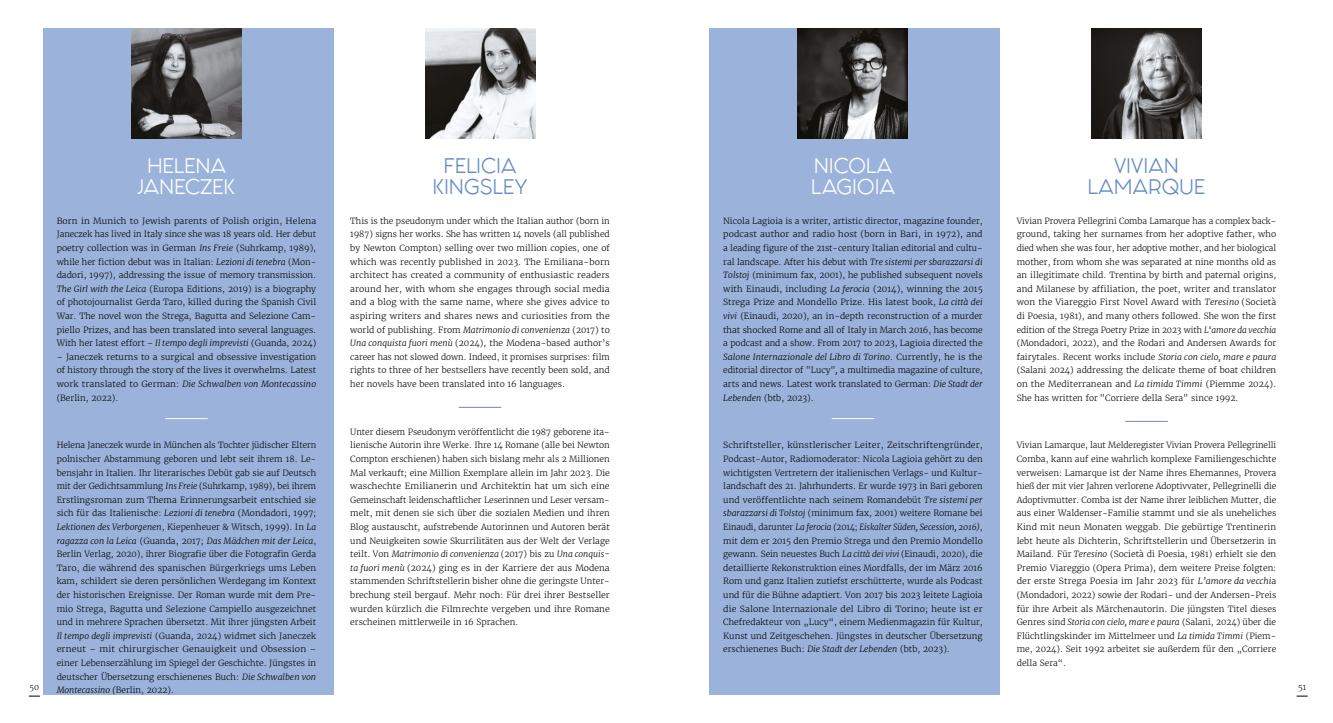
<style>
.page{position:relative;width:1333px;height:723px;background:#fff}
.page>*{position:absolute;margin:0;border:0;box-sizing:border-box;transform-origin:0 0}
.t1{font:17.9px/21.5px "Fashion Fetish";letter-spacing:.005em;color:#658bc8;text-align:center}
.t2{font:17.9px/21.5px "Fashion Fetish";color:#fff}
.t3{font:300 8.5px/13.6px "Merriweather";color:#000;text-align:justify}
.t4{font:300 8px "Merriweather";color:#000}
.s1{font-style:italic}
</style>
<div class="page">
<div style="left:43px;top:28px;width:290px;height:666px;background:#9bb3db"></div>
<div style="left:709px;top:28px;width:290px;height:666px;background:#9bb3db"></div>
<hr style="left:1125px;top:421px;width:42px;height:1px;background:#7186c2">
<hr style="left:831px;top:418px;width:43px;height:1px;background:#fff">
<hr style="left:459px;top:407px;width:42px;height:1px;background:#7186c2">
<hr style="left:165px;top:418px;width:43px;height:1px;background:#fff">
<img style="left:1091px;top:28px;width:110px;height:110px">
<img style="left:798px;top:28px;width:110px;height:110px">
<img style="left:425px;top:28px;width:110px;height:110px">
<img style="left:131px;top:28px;width:110px;height:110px">
<h1 class="t2" style="left:138px;top:155px;width:98px;text-align:center">HELENA<br>JANECZEK</h1>
<h1 class="t1" style="left:432px;top:155px;width:96px">FELICIA<br>KINGSLEY</h1>
<h1 class="t2" style="left:811px;top:155px;width:85px">NICOLA<br>LAGIOIA</h1>
<h1 class="t1" style="left:1087px;top:155px;width:119px">VIVIAN<br>LAMARQUE</h1>
<p class="t3" style="left:350px;top:214px;width:261px">This is the pseudonym under which the Italian author (born in 1987) signs her works. She has written 14 novels (all published by Newton Compton) selling over two million copies, one of which was recently published in 2023. The Emiliana-born architect has created a community of enthusiastic readers around her, with whom she engages through social media and a blog with the same name, where she gives advice to aspiring writers and shares news and curiosities from the world of publishing. From <span class="s1">Matrimonio di convenienza</span> (2017) to <span class="s1">Una conquista fuori menù</span> (2024), the Modena-based author’s career has not slowed down. Indeed, it promises surprises: film rights to three of her bestsellers have recently been sold, and her novels have been translated into 16 languages.</p>
<p class="t3" style="left:350px;top:425px;width:261px">Unter diesem Pseudonym veröffentlicht die 1987 geborene ita&shy;lienische Autorin ihre Werke. Ihre 14 Romane (alle bei Newton Compton erschienen) haben sich bislang mehr als 2 Millionen Mal verkauft; eine Million Exemplare allein im Jahr 2023. Die waschechte Emilianerin und Architektin hat um sich eine Gemeinschaft leidenschaftlicher Leserinnen und Leser versam&shy;melt, mit denen sie sich über die sozialen Medien und ihren Blog austauscht, aufstrebende Autorinnen und Autoren berät und Neuigkeiten sowie Skurrilitäten aus der Welt der Verlage teilt. Von <span class="s1">Matrimonio di convenienza</span> (2017) bis zu <span class="s1">Una conquis&shy;ta fuori menù</span> (2024) ging es in der Karriere der aus Modena stammenden Schriftstellerin bisher ohne die geringste Unter&shy;brechung steil bergauf. Mehr noch: Für drei ihrer Bestseller wurden kürzlich die Filmrechte vergeben und ihre Romane erscheinen mittlerweile in 16 Sprachen.</p>
<p class="t3" style="left:57px;top:214px;width:261px">Born in Munich to Jewish parents of Polish origin, Helena Janeczek has lived in Italy since she was 18 years old. Her debut poetry collection was in German <span class="s1">Ins Freie</span> (Suhrkamp, 1989), while her fiction debut was in Italian: <span class="s1">Lezioni di tenebra</span> (Mon&shy;dadori, 1997), addressing the issue of memory transmission.<br><span class="s1">The Girl with the Leica</span> (Europa Editions, 2019) is a biography of photojournalist Gerda Taro, killed during the Spanish Civil War. The novel won the Strega, Bagutta and Selezione Cam&shy;piello Prizes, and has been translated into several languages.<br>With her latest effort – <span class="s1">Il tempo degli imprevisti</span> (Guanda, 2024)</p>
<p class="t3" style="left:57px;top:350px;width:261px">– Janeczek returns to a surgical and obsessive investigation of history through the story of the lives it overwhelms. Latest work translated to German: <span class="s1">Die Schwalben von Montecassino </span>(Berlin, 2022).</p>
<p class="t3" style="left:57px;top:438px;width:261px">Helena Janeczek wurde in München als Tochter jüdischer Eltern polnischer Abstammung geboren und lebt seit ihrem 18. Le&shy;bensjahr in Italien. Ihr literarisches Debüt gab sie auf Deutsch mit der Gedichtsammlung <span class="s1">Ins Freie</span> (Suhrkamp, 1989), bei ihrem Erstlingsroman zum Thema Erinnerungsarbeit entschied sie sich für das Italienische: <span class="s1">Lezioni di tenebra</span> (Mondadori, 1997; <span class="s1">Lektionen des Verborgenen</span>, Kiepenheuer &amp; Witsch, 1999). In <span class="s1">La ragazza con la Leica</span> (Guanda, 2017; <span class="s1">Das Mädchen mit der Leica</span>, Berlin Verlag, 2020), ihrer Biografie über die Fotografin Gerda Taro, die während des spanischen Bürgerkriegs ums Leben kam, schildert sie deren persönlichen Werdegang im Kontext der historischen Ereignisse. Der Roman wurde mit dem Pre&shy;mio Strega, Bagutta und Selezione Campiello ausgezeichnet und in mehrere Sprachen übersetzt. Mit ihrer jüngsten Arbeit <span class="s1">Il tempo degli imprevisti</span> (Guanda, 2024) widmet sich Janeczek erneut – mit chirurgischer Genauigkeit und Obsession – einer Lebenserzählung im Spiegel der Geschichte. Jüngstes in deutscher Übersetzung erschienenes Buch: <span class="s1">Die Schwalben von Montecassino (</span>Berlin, 2022).</p>
<p class="t3" style="left:723px;top:214px;width:261px">Nicola Lagioia is a writer, artistic director, magazine founder, podcast author and radio host (born in Bari, in 1972), and a leading figure of the 21st-century Italian editorial and cultu&shy;ral landscape. After his debut with <span class="s1">Tre sistemi per sbarazzarsi di Tolstoj</span> (minimum fax, 2001), he published subsequent novels with Einaudi, including <span class="s1">La ferocia</span> (2014), winning the 2015<br>Strega Prize and Mondello Prize. His latest book, <span class="s1">La città dei vivi</span> (Einaudi, 2020), an in-depth reconstruction of a murder that shocked Rome and all of Italy in March 2016, has become a podcast and a show. From 2017 to 2023, Lagioia directed the <span class="s1">Salone Internazionale del Libro di Torino</span>. Currently, he is the editorial director of "Lucy"<span class="s1">,</span> a multimedia magazine of culture, arts and news. Latest work translated to German: <span class="s1">Die Stadt der Lebenden</span> (btb, 2023).</p>
<p class="t3" style="left:723px;top:438px;width:261px">Schriftsteller, künstlerischer Leiter, Zeitschriftengründer, Podcast-Autor, Radiomoderator: Nicola Lagioia gehört zu den wichtigsten Vertretern der italienischen Verlags- und Kultur&shy;landschaft des 21. Jahrhunderts. Er wurde 1973 in Bari geboren und veröffentlichte nach seinem Romandebüt <span class="s1">Tre sistemi per sbarazzarsi di Tolstoj</span> (minimum fax, 2001) weitere Romane bei Einaudi, darunter <span class="s1">La ferocia (</span>2014; <span class="s1">Eiskalter Süden, Secession, 2016)</span>, mit dem er 2015 den Premio Strega und den Premio Mondello gewann. Sein neuestes Buch <span class="s1">La città dei vivi</span> (Einaudi, 2020), die detaillierte Rekonstruktion eines Mordfalls, der im März 2016<br>Rom und ganz Italien zutiefst erschütterte, wurde als Podcast und für die Bühne adaptiert. Von 2017 bis 2023 leitete Lagioia die Salone Internazionale del Libro di Torino; heute ist er Chefredakteur von „Lucy“, einem Medienmagazin für Kultur, Kunst und Zeitgeschehen. Jüngstes in deutscher Übersetzung erschienenes Buch: <span class="s1">Die Stadt der Lebenden</span> (btb, 2023).</p>
<p class="t3" style="left:1016px;top:214px;width:261px">Vivian Provera Pellegrini Comba Lamarque has a complex back&shy;ground, taking her surnames from her adoptive father, who died when she was four, her adoptive mother, and her biological mother, from whom she was separated at nine months old as an illegitimate child. Trentina by birth and paternal origins, and Milanese by affiliation, the poet, writer and translator won the Viareggio First Novel Award with <span class="s1">Teresino</span> (Società di Poesia, 1981), and many others followed. She won the first edition of the Strega Poetry Prize in 2023 with <span class="s1">L‘amore da vecchia </span>(Mondadori, 2022), and the Rodari and Andersen Awards for fairytales. Recent works include <span class="s1">Storia con cielo, mare e paura </span>(Salani 2024) addressing the delicate theme of boat children on the Mediterranean and <span class="s1">La timida Timmi</span> (Piemme 2024).<br>She has written for "Corriere della Sera" since 1992.</p>
<p class="t3" style="left:1016px;top:438px;width:261px">Vivian Lamarque, laut Melderegister Vivian Provera Pellegrinelli Comba, kann auf eine wahrlich komplexe Familiengeschichte verweisen: Lamarque ist der Name ihres Ehemannes, Provera hieß der mit vier Jahren verlorene Adoptivvater, Pellegrinelli die Adoptivmutter. Comba ist der Name ihrer leiblichen Mutter, die aus einer Waldenser-Familie stammt und sie als uneheliches Kind mit neun Monaten weggab. Die gebürtige Trentinerin lebt heute als Dichterin, Schriftstellerin und Übersetzerin in Mailand. Für <span class="s1">Teresino</span> (Società di Poesia, 1981) erhielt sie den Premio Viareggio (Opera Prima), dem weitere Preise folgten: der erste Strega Poesia im Jahr 2023 für <span class="s1">L’amore da vecchi</span>a (Mondadori, 2022) sowie der Rodari- und der Andersen-Preis für ihre Arbeit als Märchenautorin. Die jüngsten Titel dieses Genres sind <span class="s1">Storia con cielo, mare e paura</span> (Salani, 2024) über die Flüchtlingskinder im Mittelmeer und <span class="s1">La timida Timmi</span> (Piem&shy;me, 2024). Seit 1992 arbeitet sie außerdem für den „Corriere della Sera“.</p>
<p class="t4" style="left:29px;top:682px;width:11px">50</p>
<p class="t4" style="left:1297px;top:682px;width:10px">51</p>
</div>
